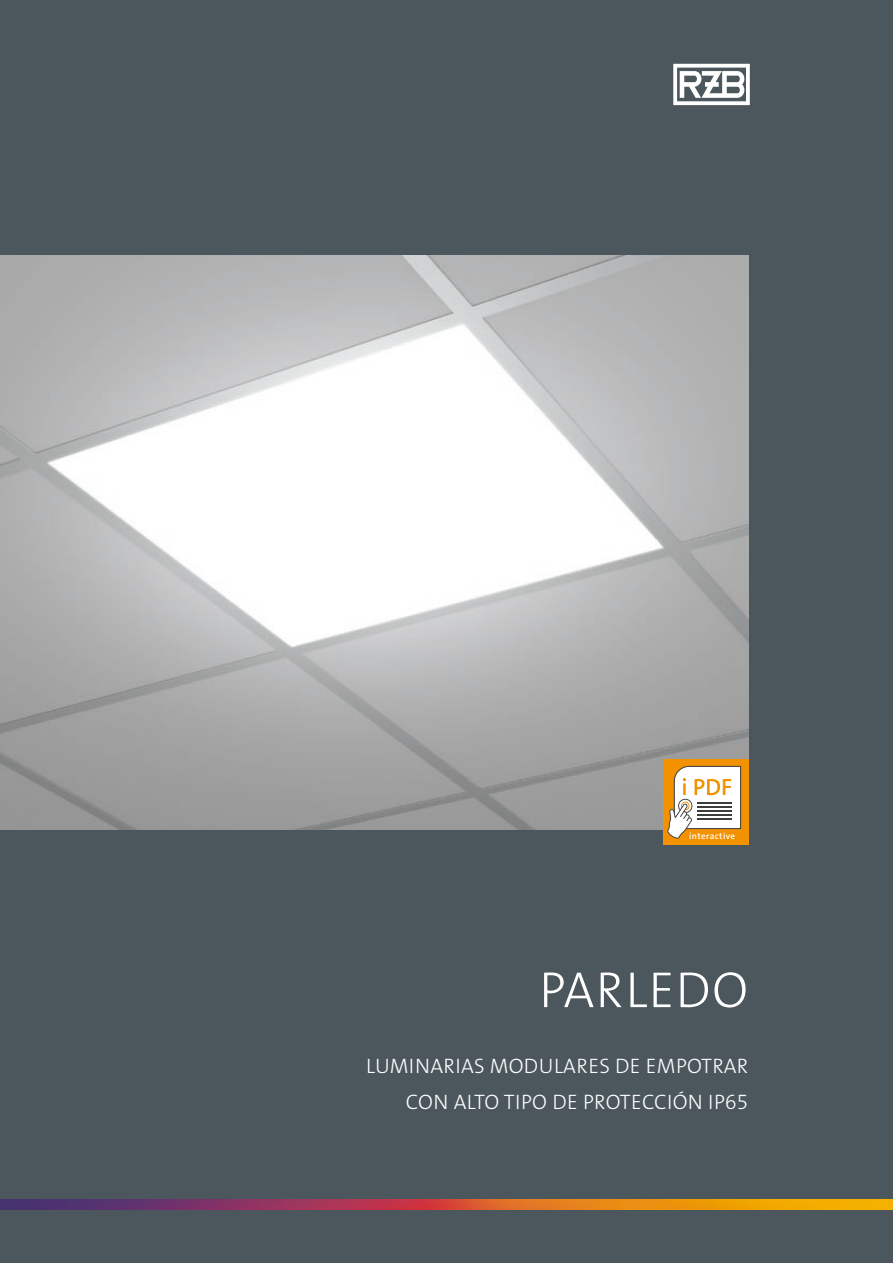
<style>
.page{position:relative;width:893px;height:1263px;background:#4c575d}
.page>*{position:absolute;margin:0;border:0;box-sizing:border-box;transform-origin:0 0}
.t1{font:300 51px "The Sans B W3";letter-spacing:.025em;color:#fff}
.t2{font:600 23.7px "The Sans B W6";color:#f39200}
.t3{font:300 21px/36px "The Sans B W3";letter-spacing:.015em;color:#fff;text-align:right}
.t4{font:600 9px "The Sans B W6";letter-spacing:.05em;color:#fff}
</style>
<div class="page">
<svg style="left:673px;top:64px;width:77px;height:41px"></svg>
<img style="left:0;top:255px;width:748px;height:574px">
<img style="left:0;top:1199px;width:893px;height:11px">
<div style="left:663px;top:759px;width:85px;height:85px;background:#f39200"></div>
<svg style="left:667px;top:765px;width:74px;height:74px"></svg>
<p class="t2" style="left:721px;top:772px;width:13px">F</p>
<p class="t4" style="left:689px;top:830px;width:48px">interactive</p>
<h1 class="t1" style="left:539px;top:957px;width:210px">PARLEDO</h1>
<p class="t3" style="left:366px;top:1048px;width:384px">LUMINARIAS MODULARES DE EMPOTRAR<br>CON ALTO TIPO DE PROTECCIÓN IP65</p>
</div>
